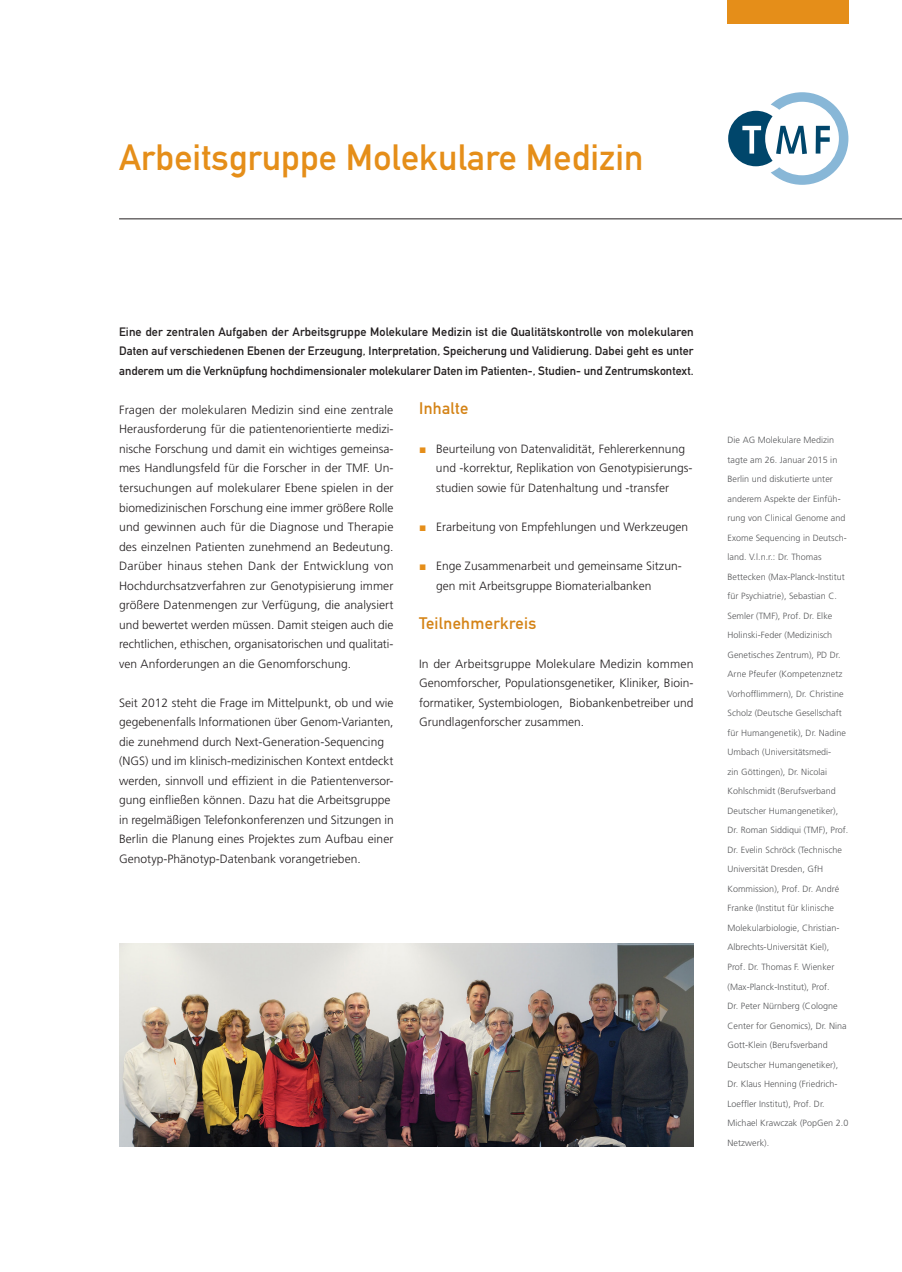
<style>
.page{position:relative;width:902px;height:1272px;background:#fff}
.page>*{position:absolute;margin:0;border:0;box-sizing:border-box;transform-origin:0 0}
.Head_24_30_weiss{font:36px "DIN Mittelschrift Std";letter-spacing:.005em;color:#e58e19}
.Auszeichnung_11_13{font:16.5px "DIN Mittelschrift Std";letter-spacing:.02em;color:#d48316}
.Fliesstext_8_13_ligh{font:300 12px/19.5px "Frutiger LT Std";letter-spacing:.005em;color:#231f20;text-align:justify}
.Fliesstext_8_13_ligh-2{font:12px/19.5px "DIN Mittelschrift Std";color:#231f20;text-align:justify}
.BU_light_6___9{font:300 9px/19.5px "Frutiger LT Std";letter-spacing:.005em;color:#57585a}
.s1{font-family:"Arial";font-weight:400;color:#e58e19}
</style>
<div class="page">
<hr style="left:119px;top:218px;width:782px;height:1px;background:#231f20">
<div style="left:727px;top:0;width:121px;height:24px;background:#e58e19"></div>
<svg style="left:728px;top:92px;width:120px;height:93px"></svg>
<img style="left:119px;top:943px;width:574px;height:203px">
<p class="Head_24_30_weiss" style="left:119px;top:136px;width:526px">Arbeitsgruppe Molekulare Medizin</p>
<p class="Fliesstext_8_13_ligh-2" style="left:119px;top:322px;width:576px">Eine der zentralen Aufgaben der Arbeitsgruppe Molekulare Medizin ist die Qualitätskontrolle von molekularen Daten auf verschiedenen Ebenen der Erzeugung, Interpretation, Speicherung und Validierung. Dabei geht es unter anderem um die Verknüpfung hochdimensionaler molekularer Daten im Patienten-, Studien- und Zentrumskontext.</p>
<p class="Fliesstext_8_13_ligh" style="left:119px;top:400px;width:276px">Fragen der molekularen Medizin sind eine zentrale Herausforderung für die patientenorientierte medizi&shy;nische Forschung und damit ein wichtiges gemeinsa&shy;mes Handlungsfeld für die Forscher in der TMF. Un&shy;tersuchungen auf molekularer Ebene spielen in der biomedizinischen Forschung eine immer größere Rolle und gewinnen auch für die Diagnose und Therapie des einzelnen Patienten zunehmend an Bedeutung.<br>Darüber hinaus stehen Dank der Entwicklung von Hochdurchsatzverfahren zur Genotypisierung immer größere Datenmengen zur Verfügung, die analysiert und bewertet werden müssen. Damit steigen auch die rechtlichen, ethischen, organisatorischen und qualitati&shy;ven Anforderungen an die Genomforschung.</p>
<p class="Fliesstext_8_13_ligh" style="left:119px;top:693px;width:276px">Seit 2012 steht die Frage im Mittelpunkt, ob und wie gegebenenfalls Informationen über Genom-Varianten, die zunehmend durch Next-Generation-Sequencing</p>
<p class="Fliesstext_8_13_ligh" style="left:119px;top:751px;width:276px">(NGS) und im klinisch-medizinischen Kontext entdeckt werden, sinnvoll und effizient in die Patientenversor&shy;gung einfließen können. Dazu hat die Arbeitsgruppe</p>
<p class="Fliesstext_8_13_ligh" style="left:119px;top:810px;width:276px">in regelmäßigen Telefonkonferenzen und Sitzungen in Berlin die Planung eines Projektes zum Aufbau einer Genotyp-Phänotyp-Datenbank vorangetrieben.</p>
<p class="Auszeichnung_11_13" style="left:419px;top:398px;width:51px">Inhalte</p>
<p class="Fliesstext_8_13_ligh" style="left:436px;top:439px;width:258px;text-align:left;text-indent:-17px"><span class="s1">■</span> Beurteilung von Datenvalidität, Fehlererkennung und -korrektur, Replikation von Genotypisierungs&shy;studien sowie für Datenhaltung und -transfer</p>
<p class="Fliesstext_8_13_ligh" style="left:419px;top:517px;width:271px"><span class="s1">■</span> Erarbeitung von Empfehlungen und Werkzeugen</p>
<p class="Fliesstext_8_13_ligh" style="left:436px;top:556px;width:247px;text-indent:-17px"><span class="s1">■</span> Enge Zusammenarbeit und gemeinsame Sitzun&shy;gen mit Arbeitsgruppe Biomaterialbanken</p>
<p class="Auszeichnung_11_13" style="left:419px;top:613px;width:119px">Teilnehmerkreis</p>
<p class="Fliesstext_8_13_ligh" style="left:419px;top:654px;width:276px">In der Arbeitsgruppe Molekulare Medizin kommen Genomforscher, Populationsgenetiker, Kliniker, Bioin&shy;formatiker, Systembiologen, Biobankenbetreiber und Grundlagenforscher zusammen.</p>
<p class="BU_light_6___9" style="left:727px;top:430px;width:122px">Die AG Molekulare Medizin tagte am 26. Januar 2015 in<br>Berlin und diskutierte unter anderem Aspekte der Einfüh&shy;rung von Clinical Genome and<br>Exome Sequencing in Deutsch&shy;land. V.l.n.r.: Dr. Thomas<br>Bettecken (Max-Planck-Institut für Psychiatrie), Sebastian C.<br>Semler (TMF), Prof. Dr. Elke<br>Holinski-Feder (Medizinisch<br>Genetisches Zentrum), PD Dr.<br>Arne Pfeufer (Kompetenznetz<br>Vorhofflimmern), Dr. Christine<br>Scholz (Deutsche Gesellschaft für Humangenetik), Dr. Nadine<br>Umbach (Universitätsmedi-<br>zin Göttingen), Dr. Nicolai<br>Kohlschmidt (Berufsverband<br>Deutscher Humangenetiker),<br>Dr. Roman Siddiqui (TMF), Prof.<br>Dr. Evelin Schröck (Technische<br>Universität Dresden, GfH<br>Kommission), Prof. Dr. André<br>Franke (Institut für klinische<br>Molekularbiologie, Christian-<br>Albrechts-Universität Kiel),<br>Prof. Dr. Thomas F. Wienker (Max-Planck-Institut), Prof.<br>Dr. Peter Nürnberg (Cologne<br>Center for Genomics), Dr. Nina<br>Gott-Klein (Berufsverband<br>Deutscher Humangenetiker),<br>Dr. Klaus Henning (Friedrich-<br>Loeffler Institut), Prof. Dr.<br>Michael Krawczak (PopGen 2.0<br>Netzwerk).</p>
</div>
